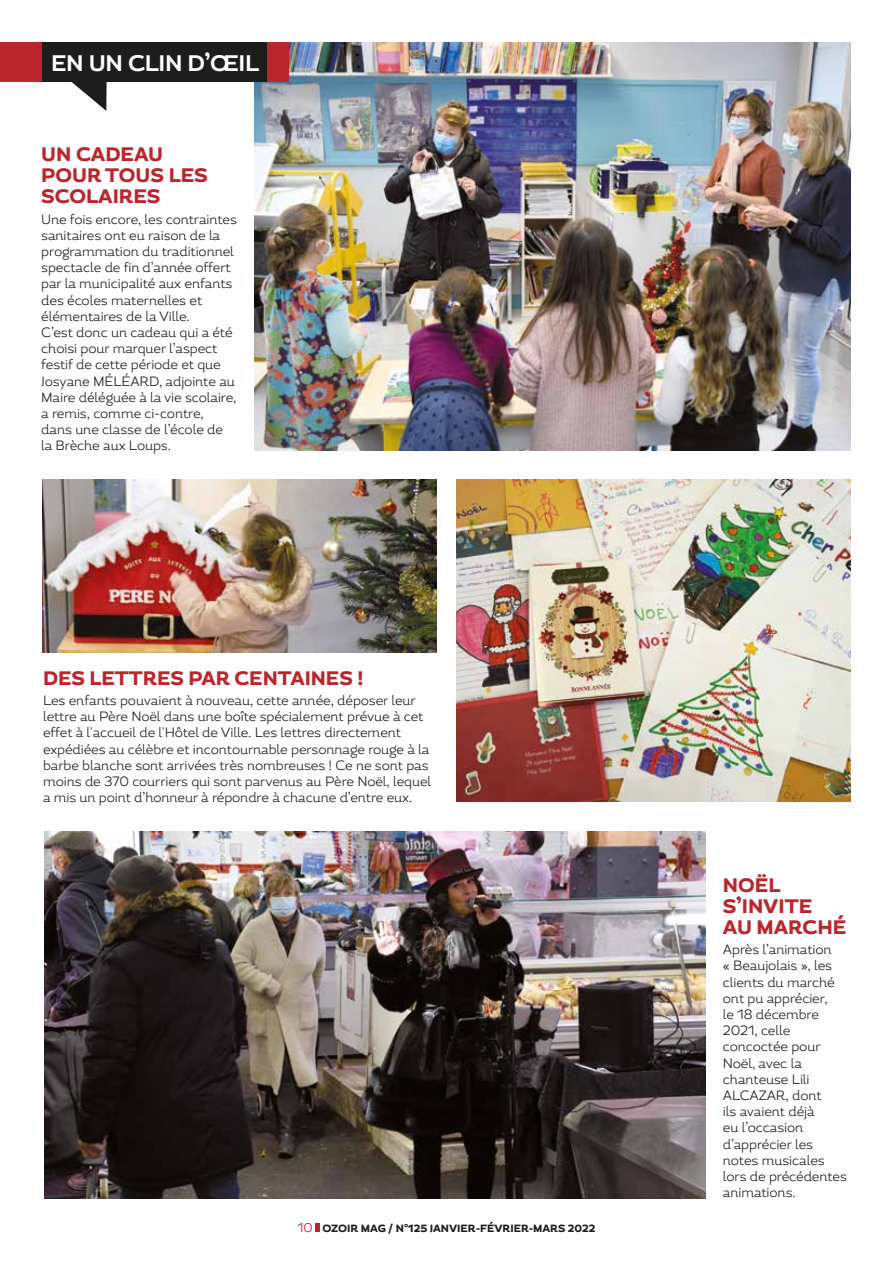
<style>
.page{position:relative;width:893px;height:1263px;background:#fff}
.page>*{position:absolute;margin:0;border:0;box-sizing:border-box;transform-origin:0 0}
.t1{font:700 22.5px "Magallanes";letter-spacing:-.01em;color:#fff}
.t2{font:800 19.5px/21px "Magallanes";color:#bb252c}
.t3{font:300 13.5px/16.2px "Magallanes";letter-spacing:-.01em;color:#1d1d1b}
.t4{font:800 10.5px "Magallanes";color:#1d1d1b}
.s1{font-weight:300;font-size:12.75px;color:#cd1719}
</style>
<div class="page">
<img style="left:254px;top:43px;width:596px;height:408px">
<img style="left:43px;top:480px;width:394px;height:173px">
<img style="left:456px;top:480px;width:394px;height:321px">
<img style="left:44px;top:832px;width:662px;height:367px">
<div style="left:315px;top:1223px;width:5px;height:9px;background:#bb252c"></div>
<div style="left:0;top:43px;width:43px;height:39px;background:#bb252c"></div>
<div style="left:267px;top:43px;width:22px;height:39px;background:#bb252c"></div>
<div style="left:43px;top:43px;width:224px;height:39px;background:#1d1d1b"></div>
<svg style="left:71px;top:82px;width:36px;height:29px"></svg>
<h1 class="t1" style="left:51px;top:49px;width:210px">EN UN CLIN D’ŒIL</h1>
<h2 class="t2" style="left:41px;top:145px;width:168px">UN CADEAU<br>POUR TOUS LES<br>SCOLAIRES</h2>
<p class="t3" style="left:41px;top:211px;width:197px">Une fois encore, les contraintes sanitaires ont eu raison de la programmation du traditionnel spectacle de fin d’année offert par la municipalité aux enfants des écoles maternelles et élémentaires de la Ville.<br>C’est donc un cadeau qui a été choisi pour marquer l’aspect festif de cette période et que<br>Josyane MÉLÉARD, adjointe au<br>Maire déléguée à la vie scolaire, a remis, comme ci-contre, dans une classe de l’école de la Brèche aux Loups.</p>
<h2 class="t2" style="left:43px;top:668px;width:322px">DES LETTRES PAR CENTAINES !</h2>
<p class="t3" style="left:43px;top:692px;width:390px">Les enfants pouvaient à nouveau, cette année, déposer leur lettre au Père Noël dans une boîte spécialement prévue à cet effet à l'accueil de l'Hôtel de Ville. Les lettres directement expédiées au célèbre et incontournable personnage rouge à la barbe blanche sont arrivées très nombreuses ! Ce ne sont pas moins de 370 courriers qui sont parvenus au Père Noël, lequel a mis un point d’honneur à répondre à chacune d’entre eux.</p>
<p class="t4" style="left:297px;top:1222px;width:300px"><span class="s1">10</span> OZOIR MAG / N°125 JANVIER-FÉVRIER-MARS 2022</p>
<h2 class="t2" style="left:723px;top:875px;width:125px">NOËL<br>S’INVITE<br>AU MARCHÉ</h2>
<p class="t3" style="left:723px;top:941px;width:126px">Après l’animation<br>« Beaujolais », les clients du marché ont pu apprécier,<br>le 18 décembre<br>2021, celle concoctée pour<br>Noël, avec la chanteuse Lili<br>ALCAZAR, dont<br>ils avaient déjà<br>eu l’occasion d’apprécier les notes musicales lors de précédentes animations.</p>
</div>
